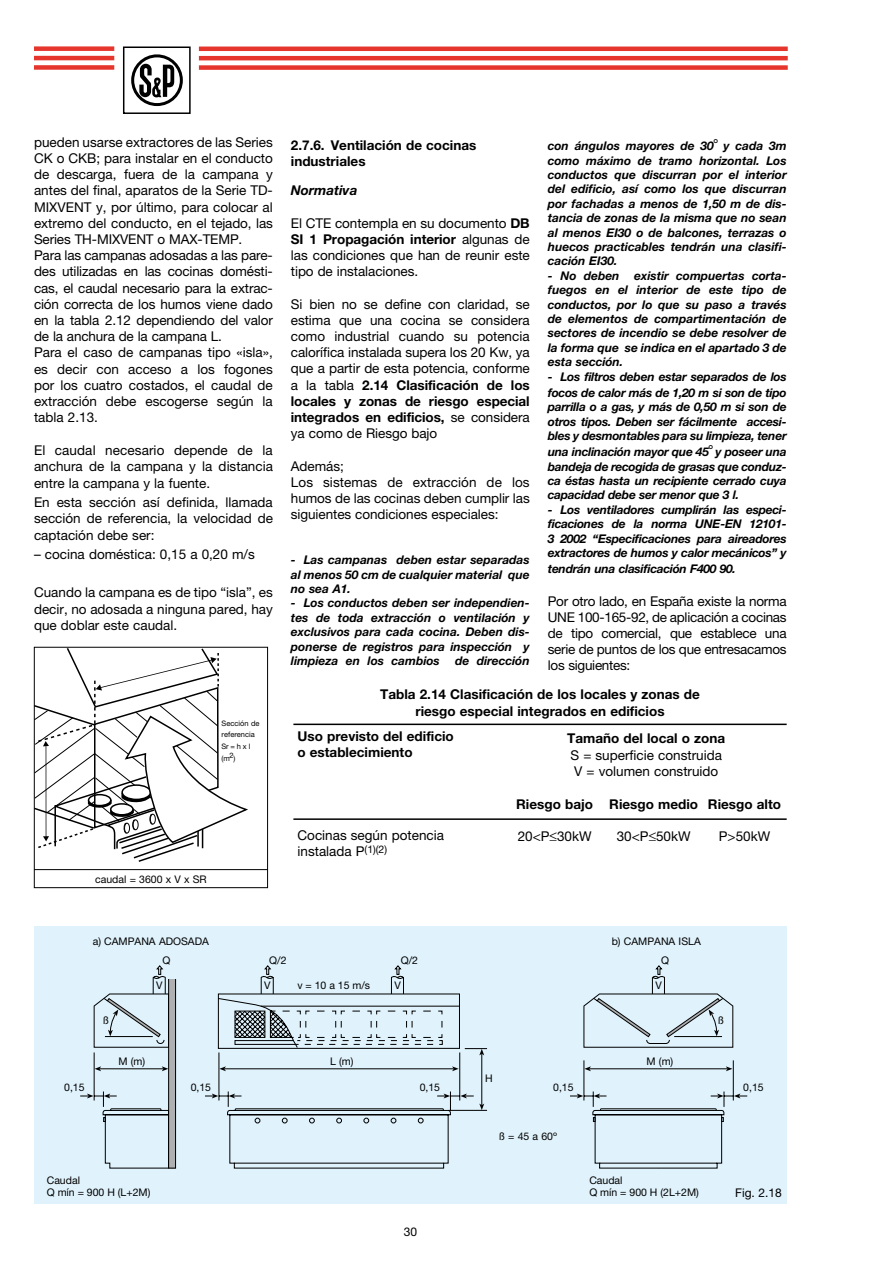
<style>
.page{position:relative;width:893px;height:1263px;background:#fff}
.page>*{position:absolute;margin:0;border:0;box-sizing:border-box;transform-origin:0 0}
.t1{font:13.5px/16.2px "Helvetica Neue";color:#000;text-align:justify}
.t2{font:700 13.5px/16.2px "Helvetica Neue";color:#000}
.t3{font:italic 700 13.5px "Helvetica Neue";color:#000}
.t4{font:italic 700 12px/14.4px "Helvetica Neue";letter-spacing:-.02em;color:#000;text-align:justify}
.t5{font:italic 700 12px "Helvetica Neue";color:#000}
.t6{font:12px "Helvetica Neue";color:#000}
.t7{font:10.5px/12.6px "Helvetica Neue";color:#000}
.t8{font:7.5px/11.7px "Helvetica Neue";color:#000}
.s1{font-weight:700}
.s2{font-weight:400;font-style:normal;font-size:18px}
</style>
<div class="page">
<div style="left:34px;top:46px;width:80px;height:5px;background:#e5352c"></div>
<hr style="left:34px;top:56px;width:80px;height:4px;background:#e5352c">
<div style="left:34px;top:65px;width:80px;height:5px;background:#e5352c"></div>
<hr style="left:199px;top:47px;width:589px;height:4px;background:#e5352c">
<hr style="left:199px;top:56px;width:589px;height:4px;background:#e5352c">
<div style="left:199px;top:65px;width:589px;height:5px;background:#e5352c"></div>
<div style="left:123px;top:47px;width:68px;height:67px;border:2px solid #000"></div>
<svg style="left:129px;top:52px;width:56px;height:56px"></svg>
<div style="left:131px;top:54px;width:52px;height:52px;border:3px solid #000;border-radius:50%"></div>
<svg style="left:139px;top:64px;width:35px;height:33px"></svg>
<hr style="left:34px;top:869px;width:234px;height:1px;background:#000">
<div style="left:34px;top:926px;width:753px;height:277px;background:#e0f2fb"></div>
<div style="left:169px;top:979px;width:7px;height:189px;background:#afb0b2"></div>
<div style="left:168px;top:978px;width:8px;height:190px;border:1px solid #000"></div>
<svg style="left:80px;top:965px;width:89px;height:204px"></svg>
<svg style="left:205px;top:965px;width:282px;height:204px"></svg>
<svg style="left:570px;top:965px;width:177px;height:204px"></svg>
<hr style="left:293px;top:724px;width:494px;height:1px;background:#000">
<hr style="left:293px;top:818px;width:494px;height:2px;background:#000">
<svg style="left:33px;top:646px;width:217px;height:217px"></svg>
<p class="t1" style="left:34px;top:134px;width:240px;text-align:left">pueden usarse extractores de las Series CK o CKB; para instalar en el conducto de descarga, fuera de la campana y antes del final, aparatos de la Serie TD-MIXVENT y, por último, para colocar al extremo del conducto, en el tejado, las Series TH-MIXVENT o MAX-TEMP.<br>Para las campanas adosadas a las pare&shy;des utilizadas en las cocinas domésti&shy;cas, el caudal necesario para la extrac&shy;ción correcta de los humos viene dado en la tabla 2.12 dependiendo del valor de la anchura de la campana L.<br>Para el caso de campanas tipo «isla», es decir con acceso a los fogones por los cuatro costados, el caudal de extracción debe escogerse según la tabla 2.13.</p>
<p class="t1" style="left:34px;top:442px;width:240px">El caudal necesario depende de la anchura de la campana y la distancia entre la campana y la fuente.</p>
<p class="t1" style="left:34px;top:494px;width:240px">En esta sección así definida, llamada sección de referencia, la velocidad de captación debe ser:</p>
<p class="t1" style="left:34px;top:546px;width:222px">– cocina doméstica: 0,15 a 0,20 m/s</p>
<p class="t1" style="left:34px;top:584px;width:240px">Cuando la campana es de tipo “isla”, es decir, no adosada a ninguna pared, hay que doblar este caudal.</p>
<p class="t8" style="left:222px;top:717px;width:39px">Sección de referencia<br>Sr = h x l (m2)</p>
<p class="t7" style="left:95px;top:872px;width:113px">caudal = 3600 x V x SR</p>
<p class="t2" style="left:291px;top:136px;width:187px">2.7.6. Ventilación de cocinas industriales</p>
<p class="t3" style="left:291px;top:182px;width:68px">Normativa</p>
<p class="t1" style="left:291px;top:215px;width:240px">El CTE contempla en su documento <span class="s1">DB SI 1 Propagación interior</span> algunas de las condiciones que han de reunir este tipo de instalaciones.</p>
<p class="t1" style="left:291px;top:296px;width:240px">Si bien no se define con claridad, se estima que una cocina se considera como industrial cuando su potencia calorífica instalada supera los 20 Kw, ya que a partir de esta potencia, conforme a la tabla <span class="s1">2.14 Clasificación de los locales y zonas de riesgo especial integrados en edificios,</span> se considera ya como de Riesgo bajo</p>
<p class="t1" style="left:291px;top:458px;width:240px;text-align:left">Además;<br>Los sistemas de extracción de los humos de las cocinas deben cumplir las siguientes condiciones especiales:</p>
<p class="t4" style="left:291px;top:552px;width:240px">- Las campanas deben estar separadas al menos 50 cm de cualquier material que no sea A1.</p>
<p class="t4" style="left:291px;top:596px;width:240px">- Los conductos deben ser independien&shy;tes de toda extracción o ventilación y exclusivos para cada cocina. Deben dis&shy;ponerse de registros para inspección y limpieza en los cambios</p>
<p class="t5" style="left:455px;top:653px;width:76px">de dirección</p>
<p class="t4" style="left:548px;top:138px;width:240px">con ángulos mayores de 30<span class="s2">˚</span> y cada 3m como máximo de tramo horizontal. Los conductos que discurran por el interior del edificio, así como los que discurran por fachadas a menos de 1,50 m de dis&shy;tancia de zonas de la misma que no sean al menos EI30 o de balcones, terrazas o huecos practicables tendrán una clasifi&shy;cación EI30.</p>
<p class="t4" style="left:548px;top:268px;width:240px">- No deben existir compuertas corta&shy;fuegos en el interior de este tipo de conductos, por lo que su paso a través de elementos de compartimentación de sectores de incendio se debe resolver de la forma que se indica en el apartado 3 de esta sección.</p>
<p class="t4" style="left:548px;top:368px;width:240px;line-height:16.2px">- Los filtros deben estar separados de los focos de calor más de 1,20 m si son de tipo</p>
<p class="t4" style="left:548px;top:399px;width:240px">parrilla o a gas, y más de 0,50 m si son de otros tipos. Deben ser fácilmente accesi&shy;bles y desmontables para su limpieza, tener</p>
<p class="t4" style="left:548px;top:444px;width:240px">una inclinación mayor que 45<span class="s2">˚</span> y poseer una bandeja de recogida de grasas que conduz&shy;ca éstas hasta un recipiente cerrado cuya capacidad debe ser menor que 3 l.</p>
<p class="t4" style="left:548px;top:502px;width:240px">- Los ventiladores cumplirán las especi&shy;ficaciones de la norma UNE-EN 12101- 3 2002 “Especificaciones para aireadores extractores de humos y calor mecánicos” y</p>
<p class="t4" style="left:548px;top:561px;width:190px">tendrán una clasificación F400 90.</p>
<p class="t1" style="left:548px;top:593px;width:240px">Por otro lado, en España existe la norma UNE 100-165-92, de aplicación a cocinas de tipo comercial, que establece una serie de puntos de los que entresacamos los siguientes:</p>
<p class="t2" style="left:380px;top:686px;width:321px;text-align:center">Tabla 2.14 Clasificación de los locales y zonas de riesgo especial integrados en edificios</p>
<p class="t2" style="left:297px;top:728px;width:158px">Uso previsto del edificio o establecimiento</p>
<p class="t2" style="left:567px;top:730px;width:160px">Tamaño del local o zona</p>
<p class="t1" style="left:570px;top:746px;width:153px">S = superficie construida<br>V = volumen construido</p>
<p class="t2" style="left:516px;top:795px;width:78px">Riesgo bajo</p>
<p class="t1" style="left:518px;top:828px;width:75px">20&lt;P≤30kW</p>
<p class="t2" style="left:609px;top:795px;width:90px">Riesgo medio</p>
<p class="t1" style="left:617px;top:828px;width:75px">30&lt;P≤50kW</p>
<p class="t2" style="left:708px;top:795px;width:75px">Riesgo alto</p>
<p class="t1" style="left:719px;top:828px;width:53px">P&gt;50kW</p>
<p class="t1" style="left:297px;top:827px;width:148px">Cocinas según potencia instalada P<sup>(1)(2)</sup></p>
<p class="t7" style="left:93px;top:934px;width:118px">a) CAMPANA ADOSADA</p>
<p class="t7" style="left:612px;top:934px;width:91px">b) CAMPANA ISLA</p>
<p class="t7" style="left:162px;top:953px;width:9px">Q</p>
<p class="t7" style="left:269px;top:953px;width:18px">Q/2</p>
<p class="t7" style="left:401px;top:953px;width:18px">Q/2</p>
<p class="t7" style="left:661px;top:953px;width:9px">Q</p>
<p class="t7" style="left:156px;top:979px;width:8px">V</p>
<p class="t7" style="left:264px;top:979px;width:8px">V</p>
<p class="t7" style="left:297px;top:979px;width:74px">v = 10 a 15 m/s</p>
<p class="t7" style="left:394px;top:979px;width:8px">V</p>
<p class="t7" style="left:655px;top:979px;width:8px">V</p>
<p class="t7" style="left:103px;top:1013px;width:7px">ß</p>
<p class="t7" style="left:718px;top:1013px;width:7px">ß</p>
<p class="t7" style="left:330px;top:1055px;width:25px">L (m)</p>
<p class="t7" style="left:118px;top:1055px;width:28px">M (m)</p>
<p class="t7" style="left:647px;top:1055px;width:28px">M (m)</p>
<p class="t7" style="left:485px;top:1072px;width:9px">H</p>
<p class="t7" style="left:64px;top:1081px;width:22px">0,15</p>
<p class="t7" style="left:191px;top:1081px;width:22px">0,15</p>
<p class="t7" style="left:420px;top:1081px;width:22px">0,15</p>
<p class="t7" style="left:553px;top:1081px;width:22px">0,15</p>
<p class="t7" style="left:743px;top:1081px;width:22px">0,15</p>
<p class="t7" style="left:499px;top:1130px;width:60px">ß = 45 a 60º</p>
<p class="t7" style="left:47px;top:1173px;width:105px">Caudal<br>Q mín = 900 H (L+2M)</p>
<p class="t7" style="left:589px;top:1173px;width:111px">Caudal<br>Q mín = 900 H (2L+2M)</p>
<p class="t6" style="left:404px;top:1224px;width:15px">30</p>
<p class="t6" style="left:735px;top:1186px;width:48px">Fig. 2.18</p>
</div>
